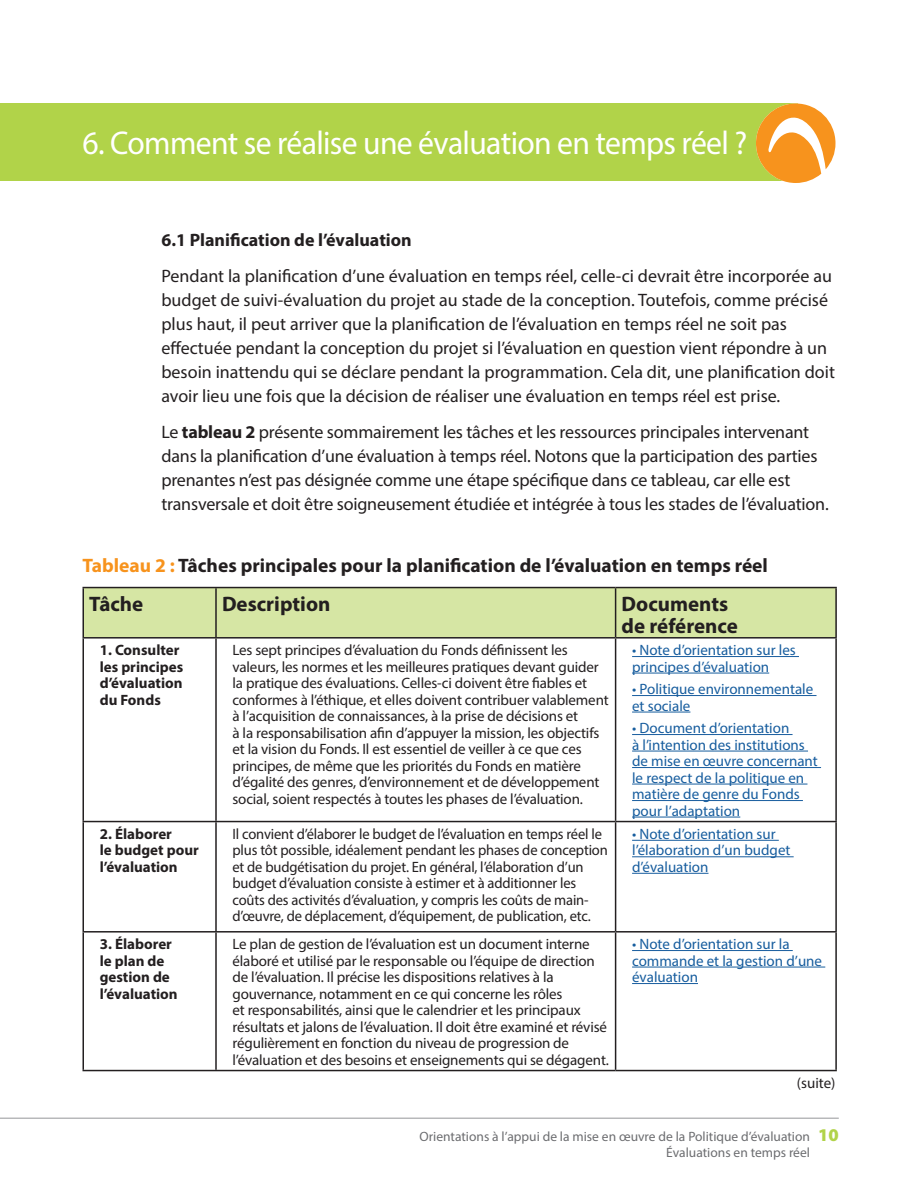
<style>
.page{position:relative;width:918px;height:1188px;background:#fff}
.page>*{position:absolute;margin:0;border:0;box-sizing:border-box;transform-origin:0 0}
.t1{font:33px "Myriad Pro";letter-spacing:-.02em;color:#fff;scale:.96 1}
.Subhead{font:700 21px/22.5px "Myriad Pro";color:#231f20}
.figure_title{font:700 19.5px "Myriad Pro";color:#231f20}
.Body_text{font:18px/24px "Myriad Pro";color:#231f20}
.Body_text-2{font:700 18px "Myriad Pro";color:#231f20}
.box_text{font:15px/16.5px "Myriad Pro";letter-spacing:-.01em;color:#231f20}
.box_text-2{font:15px/16.5px "Myriad Pro";color:#175d9e}
.box_text-3{font:700 15px/16.5px "Myriad Pro";color:#231f20}
.t2{font:13.5px/16.2px "Myriad Pro";color:#6c6d70}
.s1{font-weight:700}
.s2{color:#f7931d}
.s3{font-weight:900;font-size:18px;color:#b1d349}
</style>
<div class="page">
<div style="left:0;top:104px;width:797px;height:77px;background:#b1d349"></div>
<hr style="left:0;top:1118px;width:839px;height:1px;background:#95979a">
<svg style="left:756px;top:104px;width:80px;height:79px"></svg>
<div style="left:84px;top:588px;width:751px;height:49px;background:#d6e6a4"></div>
<svg style="left:84px;top:639px;width:751px;height:431px"></svg>
<hr style="left:82px;top:587px;width:134px;height:1px;background:#231f20">
<hr style="left:82px;top:588px;width:2px;height:49px;background:#231f20">
<hr style="left:216px;top:587px;width:400px;height:1px;background:#231f20">
<hr style="left:215px;top:588px;width:2px;height:49px;background:#231f20">
<hr style="left:616px;top:587px;width:221px;height:1px;background:#231f20">
<hr style="left:615px;top:588px;width:1px;height:49px;background:#231f20">
<hr style="left:835px;top:588px;width:2px;height:49px;background:#231f20">
<hr style="left:82px;top:637px;width:134px;height:2px;background:#231f20">
<hr style="left:82px;top:639px;width:2px;height:182px;background:#231f20">
<hr style="left:216px;top:637px;width:400px;height:2px;background:#231f20">
<hr style="left:215px;top:639px;width:2px;height:182px;background:#231f20">
<hr style="left:616px;top:637px;width:221px;height:2px;background:#231f20">
<hr style="left:615px;top:639px;width:1px;height:182px;background:#231f20">
<hr style="left:835px;top:639px;width:2px;height:182px;background:#231f20">
<hr style="left:82px;top:821px;width:134px;height:1px;background:#231f20">
<hr style="left:82px;top:822px;width:2px;height:109px;background:#231f20">
<hr style="left:216px;top:821px;width:400px;height:1px;background:#231f20">
<hr style="left:215px;top:822px;width:2px;height:109px;background:#231f20">
<hr style="left:616px;top:821px;width:221px;height:1px;background:#231f20">
<hr style="left:615px;top:822px;width:1px;height:109px;background:#231f20">
<hr style="left:835px;top:822px;width:2px;height:109px;background:#231f20">
<hr style="left:82px;top:931px;width:134px;height:2px;background:#231f20">
<hr style="left:82px;top:933px;width:2px;height:137px;background:#231f20">
<hr style="left:216px;top:931px;width:400px;height:2px;background:#231f20">
<hr style="left:215px;top:933px;width:2px;height:137px;background:#231f20">
<hr style="left:616px;top:931px;width:221px;height:2px;background:#231f20">
<hr style="left:615px;top:933px;width:1px;height:137px;background:#231f20">
<hr style="left:835px;top:933px;width:2px;height:137px;background:#231f20">
<hr style="left:82px;top:1070px;width:134px;height:1px;background:#231f20">
<hr style="left:216px;top:1070px;width:400px;height:1px;background:#231f20">
<hr style="left:616px;top:1070px;width:221px;height:1px;background:#231f20">
<hr style="left:632px;top:656px;width:167px;height:1px;background:#175d9e">
<hr style="left:632px;top:673px;width:137px;height:1px;background:#175d9e">
<hr style="left:632px;top:695px;width:185px;height:1px;background:#175d9e">
<hr style="left:632px;top:712px;width:58px;height:1px;background:#175d9e">
<hr style="left:632px;top:734px;width:161px;height:1px;background:#175d9e">
<hr style="left:632px;top:751px;width:176px;height:1px;background:#175d9e">
<hr style="left:632px;top:767px;width:189px;height:1px;background:#175d9e">
<hr style="left:632px;top:784px;width:175px;height:1px;background:#175d9e">
<hr style="left:632px;top:800px;width:171px;height:1px;background:#175d9e">
<hr style="left:632px;top:817px;width:108px;height:1px;background:#175d9e">
<hr style="left:632px;top:840px;width:147px;height:1px;background:#175d9e">
<hr style="left:632px;top:856px;width:162px;height:1px;background:#175d9e">
<hr style="left:632px;top:873px;width:77px;height:1px;background:#175d9e">
<hr style="left:632px;top:950px;width:161px;height:1px;background:#175d9e">
<hr style="left:632px;top:967px;width:193px;height:1px;background:#175d9e">
<hr style="left:632px;top:983px;width:66px;height:1px;background:#175d9e">
<p class="t1" style="left:82px;top:123px;width:694px">6. Comment se réalise une évaluation en temps réel ?</p>
<p class="Body_text-2" style="left:161px;top:228px;width:252px">6.1 Planification de l’évaluation</p>
<p class="Body_text" style="left:161px;top:263px;width:675px">Pendant la planification d’une évaluation en temps réel, celle-ci devrait être incorporée au budget de suivi-évaluation du projet au stade de la conception. Toutefois, comme précisé plus haut, il peut arriver que la planification de l’évaluation en temps réel ne soit pas effectuée pendant la conception du projet si l’évaluation en question vient répondre à un besoin inattendu qui se déclare pendant la programmation. Cela dit, une planification doit avoir lieu une fois que la décision de réaliser une évaluation en temps réel est prise.</p>
<p class="Body_text" style="left:161px;top:419px;width:669px">Le <span class="s1">tableau 2</span> présente sommairement les tâches et les ressources principales intervenant dans la planification d’une évaluation à temps réel. Notons que la participation des parties prenantes n’est pas désignée comme une étape spécifique dans ce tableau, car elle est transversale et doit être soigneusement étudiée et intégrée à tous les stades de l’évaluation.</p>
<p class="figure_title" style="left:82px;top:552px;width:687px"><span class="s2">Tableau 2 :</span> Tâches principales pour la planification de l’évaluation en temps réel</p>
<p class="Subhead" style="left:89px;top:592px;width:56px">Tâche</p>
<p class="Subhead" style="left:222px;top:592px;width:110px">Description</p>
<p class="Subhead" style="left:622px;top:592px;width:118px">Documents de référence</p>
<p class="box_text-3" style="left:100px;top:641px;width:85px">1. Consulter les principes d’évaluation du Fonds</p>
<p class="box_text" style="left:232px;top:642px;width:378px">Les sept principes d’évaluation du Fonds définissent les valeurs, les normes et les meilleures pratiques devant guider la pratique des évaluations. Celles-ci doivent être fiables et conformes à l’éthique, et elles doivent contribuer valablement à l’acquisition de connaissances, à la prise de décisions et<br>à la responsabilisation afin d’appuyer la mission, les objectifs et la vision du Fonds. Il est essentiel de veiller à ce que ces principes, de même que les priorités du Fonds en matière d’égalité des genres, d’environnement et de développement social, soient respectés à toutes les phases de l’évaluation.</p>
<p class="box_text-2" style="left:632px;top:642px;width:165px">• Note d’orientation sur les principes d’évaluation</p>
<p class="box_text-2" style="left:632px;top:681px;width:183px">• Politique environnementale et sociale</p>
<p class="box_text-2" style="left:632px;top:720px;width:187px">• Document d’orientation<br>à l’intention des institutions de mise en œuvre concernant le respect de la politique en matière de genre du Fonds pour l’adaptation</p>
<p class="box_text-3" style="left:100px;top:825px;width:101px">2. Élaborer<br>le budget pour l’évaluation</p>
<p class="box_text" style="left:232px;top:825px;width:377px">Il convient d’élaborer le budget de l’évaluation en temps réel le plus tôt possible, idéalement pendant les phases de conception et de budgétisation du projet. En général, l’élaboration d’un budget d’évaluation consiste à estimer et à additionner les coûts des activités d’évaluation, y compris les coûts de main&shy;d’œuvre, de déplacement, d’équipement, de publication, etc.</p>
<p class="box_text-2" style="left:632px;top:825px;width:160px">• Note d’orientation sur l’élaboration d’un budget d’évaluation</p>
<p class="box_text-3" style="left:100px;top:935px;width:80px">3. Élaborer le plan de gestion de l’évaluation</p>
<p class="box_text" style="left:232px;top:936px;width:378px">Le plan de gestion de l’évaluation est un document interne élaboré et utilisé par le responsable ou l’équipe de direction de l’évaluation. Il précise les dispositions relatives à la gouvernance, notamment en ce qui concerne les rôles<br>et responsabilités, ainsi que le calendrier et les principaux résultats et jalons de l’évaluation. Il doit être examiné et révisé régulièrement en fonction du niveau de progression de l’évaluation et des besoins et enseignements qui se dégagent.</p>
<p class="box_text-2" style="left:632px;top:936px;width:192px">• Note d’orientation sur la commande et la gestion d’une évaluation</p>
<p class="box_text" style="left:797px;top:1074px;width:40px">(suite)</p>
<p class="t2" style="left:666px;top:1128px;width:174px;text-indent:-247px">Orientations à l’appui de la mise en œuvre de la Politique d’évaluation <span class="s3">10<br></span>Évaluations en temps réel</p>
</div>
